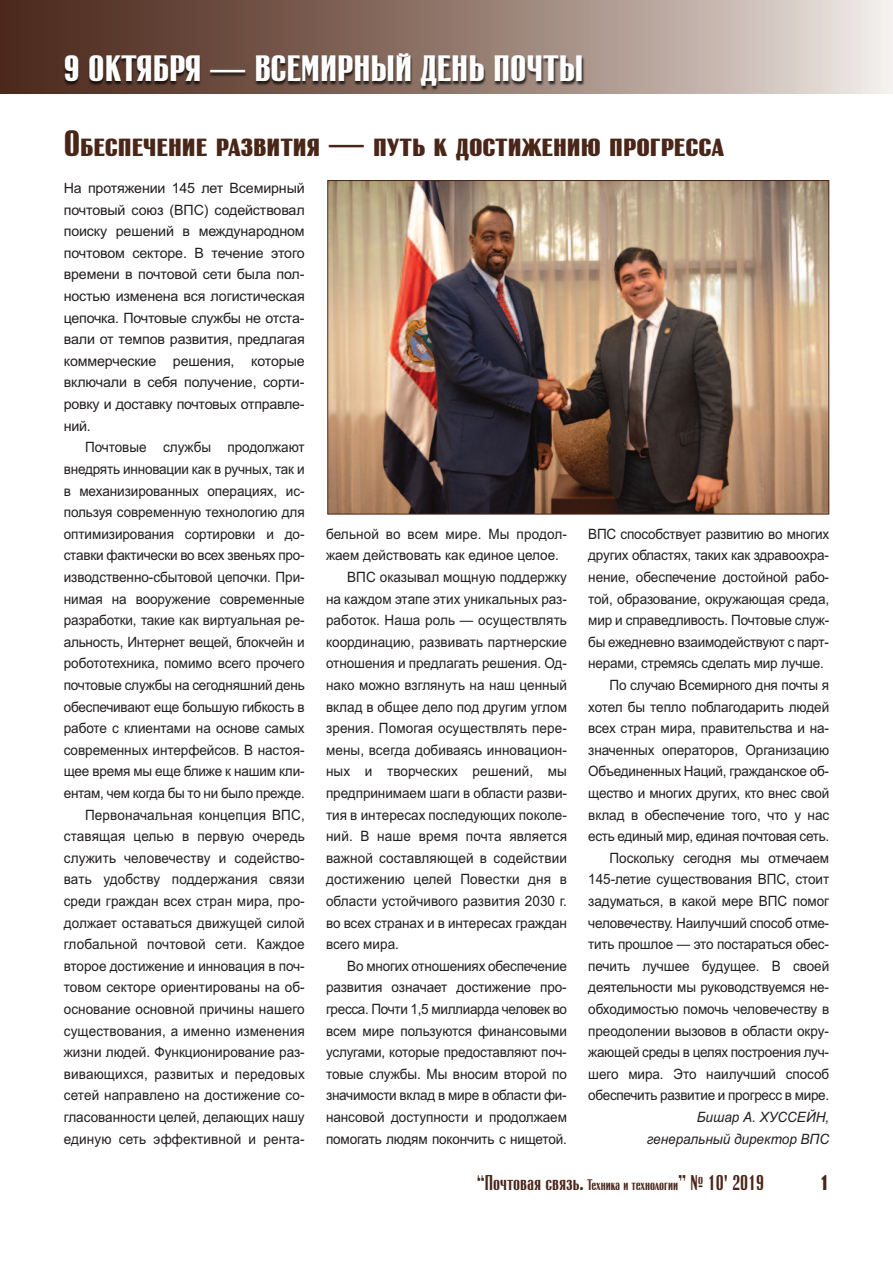
<style>
.page{position:relative;width:893px;height:1263px;background:#fff}
.page>*{position:absolute;margin:0;border:0;box-sizing:border-box;transform-origin:0 0}
.t1{font:700 36px "Rubrica Small Caps";color:#492618}
.t2{font:700 36px "Rubrica";color:#fff}
.t3{font:21px "Rubrica";color:#492618}
.t4{font:700 21px "Rubrica";color:#492618}
.t5{font:14.25px/21.6px "Arial";letter-spacing:-.005em;color:#231f20;text-align:right;scale:.95 1}
.t6{font:14.25px/21.6px "Arial";letter-spacing:-.005em;color:#231f20;text-align:justify}
.t7{font:14.25px "Arial";letter-spacing:-.025em;color:#231f20;scale:.95 1}
.t8{font:italic 14.25px/21.6px "Arial";color:#231f20;text-align:right;scale:.95 1}
.s1{font-size:15px}
</style>
<div class="page">
<svg style="left:0;top:0;width:893px;height:94px;background:#968076"></svg>
<img style="left:58px;top:20px;width:779px;height:74px">
<img style="left:329px;top:182px;width:498px;height:330px">
<h1 class="t2" style="left:64px;top:56px;width:521px">9 ОКТЯБРЯ — ВСЕМИРНЫЙ ДЕНЬ ПОЧТЫ</h1>
<h1 class="t1" style="left:64px;top:123px;width:662px">Обеспечение развития — путь к достижению прогресса</h1>
<p class="t6" style="left:64px;top:177px;width:242px">На протяжении 145 лет Всемирный почтовый союз (ВПС) содействовал поиску решений в международном почтовом секторе. В течение этого времени в почтовой сети была пол&shy;ностью изменена вся логистическая цепочка. Почтовые службы не отста&shy;вали от темпов развития, предлагая коммерческие решения, которые включали в себя получение, сорти&shy;ровку и доставку почтовых отправле&shy;ний.</p>
<p class="t5" style="left:64px;top:437px;width:255px">Почтовые службы продолжают внедрять инновации как в ручных, так и в механизированных операциях, ис&shy;пользуя современную технологию для оптимизирования сортировки и до&shy;ставки фактически во всех звеньях про&shy;изводственно-сбытовой цепочки. При&shy;нимая на вооружение современные разработки, такие как виртуальная ре&shy;альность, Интернет вещей, блокчейн и робототехника, помимо всего прочего почтовые службы на сегодняшний день обеспечивают еще большую гибкость в работе с клиентами на основе самых современных интерфейсов. В настоя&shy;щее время мы еще ближе к нашим кли&shy;ентам, чем когда бы то ни было прежде.<br>Первоначальная концепция ВПС, ставящая целью в первую очередь служить человечеству и содейство&shy;вать удобству поддержания связи среди граждан всех стран мира, про&shy;должает оставаться движущей силой глобальной почтовой сети. Каждое второе достижение и инновация в поч&shy;товом секторе ориентированы на об&shy;основание основной причины нашего существования, а именно изменения жизни людей. Функционирование раз&shy;вивающихся, развитых и передовых сетей направлено на достижение со&shy;гласованности целей, делающих нашу единую сеть эффективной и рента-</p>
<p class="t5" style="left:326px;top:523px;width:255px">бельной во всем мире. Мы продол-</p>
<p class="t5" style="left:326px;top:545px;width:247px">жаем действовать как единое целое.</p>
<p class="t5" style="left:347px;top:566px;width:233px">ВПС оказывал мощную поддержку</p>
<p class="t5" style="left:326px;top:588px;width:255px">на каждом этапе этих уникальных раз-</p>
<p class="t5" style="left:326px;top:609px;width:255px">работок. Наша роль — осуществлять</p>
<p class="t5" style="left:326px;top:631px;width:255px">координацию, развивать партнерские</p>
<p class="t5" style="left:326px;top:653px;width:255px">отношения и предлагать решения. Од-</p>
<p class="t5" style="left:326px;top:674px;width:255px">нако можно взглянуть на наш ценный</p>
<p class="t5" style="left:326px;top:696px;width:255px">вклад в общее дело под другим углом</p>
<p class="t5" style="left:326px;top:717px;width:255px">зрения. Помогая осуществлять пере-</p>
<p class="t5" style="left:326px;top:739px;width:255px">мены, всегда добиваясь инновацион-</p>
<p class="t5" style="left:326px;top:761px;width:255px">ных и творческих решений, мы</p>
<p class="t5" style="left:326px;top:782px;width:255px">предпринимаем шаги в области разви-</p>
<p class="t5" style="left:326px;top:804px;width:255px">тия в интересах последующих поколе-</p>
<p class="t5" style="left:326px;top:825px;width:255px">ний. В наше время почта является</p>
<p class="t5" style="left:326px;top:847px;width:255px">важной составляющей в содействии</p>
<p class="t5" style="left:326px;top:869px;width:255px">достижению целей Повестки дня в</p>
<p class="t5" style="left:326px;top:890px;width:255px">области устойчивого развития 2030 г.</p>
<p class="t5" style="left:326px;top:912px;width:255px">во всех странах и в интересах граждан</p>
<p class="t5" style="left:326px;top:933px;width:78px">всего мира.</p>
<p class="t5" style="left:347px;top:955px;width:233px">Во многих отношениях обеспечение</p>
<p class="t5" style="left:326px;top:977px;width:255px">развития означает достижение про-</p>
<p class="t7" style="left:326px;top:1001px;width:255px">гресса. Почти 1,5 миллиарда человек во</p>
<p class="t5" style="left:326px;top:1020px;width:255px">всем мире пользуются финансовыми</p>
<p class="t5" style="left:326px;top:1041px;width:255px">услугами, которые предоставляют поч-</p>
<p class="t5" style="left:326px;top:1063px;width:255px">товые службы. Мы вносим второй по</p>
<p class="t5" style="left:326px;top:1085px;width:255px">значимости вклад в мире в области фи-</p>
<p class="t5" style="left:326px;top:1106px;width:255px">нансовой доступности и продолжаем</p>
<p class="t5" style="left:326px;top:1128px;width:255px">помогать людям покончить с нищетой.</p>
<p class="t5" style="left:588px;top:523px;width:255px">ВПС способствует развитию во многих</p>
<p class="t5" style="left:588px;top:545px;width:255px">других областях, таких как здравоохра-</p>
<p class="t5" style="left:588px;top:566px;width:255px">нение, обеспечение достойной рабо-</p>
<p class="t5" style="left:588px;top:588px;width:255px">той, образование, окружающая среда,</p>
<p class="t5" style="left:588px;top:609px;width:255px">мир и справедливость. Почтовые служ-</p>
<p class="t5" style="left:588px;top:631px;width:255px">бы ежедневно взаимодействуют с парт-</p>
<p class="t5" style="left:588px;top:653px;width:250px">нерами, стремясь сделать мир лучше.</p>
<p class="t5" style="left:609px;top:674px;width:233px">По случаю Всемирного дня почты я</p>
<p class="t5" style="left:588px;top:696px;width:255px">хотел бы тепло поблагодарить людей</p>
<p class="t5" style="left:588px;top:717px;width:255px">всех стран мира, правительства и на-</p>
<p class="t5" style="left:588px;top:739px;width:255px">значенных операторов, Организацию</p>
<p class="t5" style="left:588px;top:761px;width:255px">Объединенных Наций, гражданское об-</p>
<p class="t5" style="left:588px;top:782px;width:255px">щество и многих других, кто внес свой</p>
<p class="t5" style="left:588px;top:804px;width:255px">вклад в обеспечение того, что у нас</p>
<p class="t7" style="left:588px;top:828px;width:255px">есть единый мир, единая почтовая сеть.</p>
<p class="t5" style="left:609px;top:847px;width:233px">Поскольку сегодня мы отмечаем</p>
<p class="t5" style="left:588px;top:869px;width:255px">145-летие существования ВПС, стоит</p>
<p class="t5" style="left:588px;top:890px;width:255px">задуматься, в какой мере ВПС помог</p>
<p class="t5" style="left:588px;top:912px;width:255px">человечеству. Наилучший способ отме-</p>
<p class="t5" style="left:588px;top:933px;width:255px">тить прошлое — это постараться обес-</p>
<p class="t5" style="left:588px;top:955px;width:255px">печить лучшее будущее. В своей</p>
<p class="t5" style="left:588px;top:977px;width:255px">деятельности мы руководствуемся не-</p>
<p class="t5" style="left:588px;top:998px;width:255px">обходимостью помочь человечеству в</p>
<p class="t5" style="left:588px;top:1020px;width:255px">преодолении вызовов в области окру-</p>
<p class="t5" style="left:588px;top:1041px;width:255px">жающей среды в целях построения луч-</p>
<p class="t5" style="left:588px;top:1063px;width:255px">шего мира. Это наилучший способ</p>
<p class="t5" style="left:588px;top:1085px;width:255px">обеспечить развитие и прогресс в мире.</p>
<p class="t8" style="left:647px;top:1106px;width:194px">Бишар А. ХУССЕЙН, генеральный директор ВПС</p>
<h2 class="t3" style="left:477px;top:1174px;width:289px">“Почтовая связь. <span class="s1">Техника и технологии</span>” № 10' 2019</h2>
<h2 class="t4" style="left:820px;top:1174px;width:11px">1</h2>
</div>
